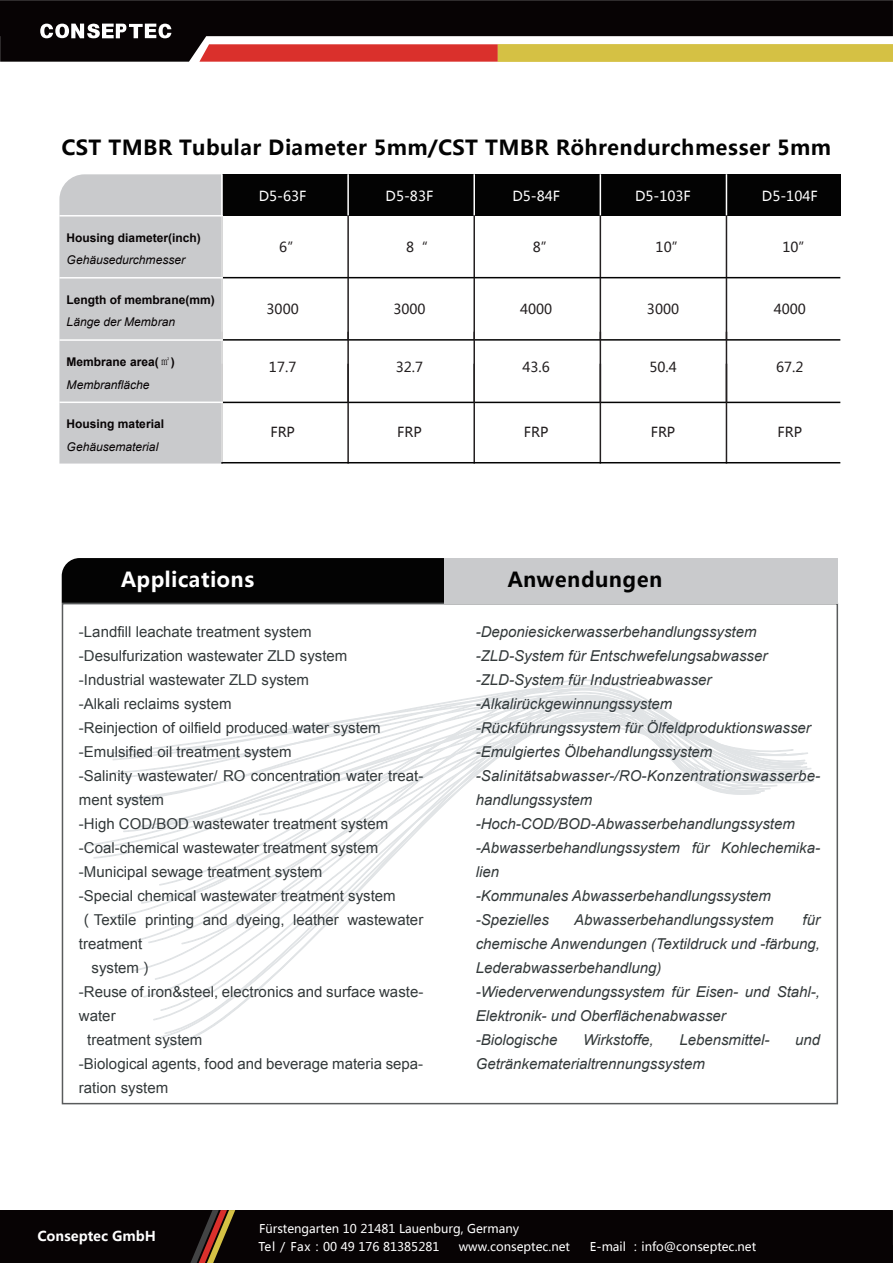
<style>
.page{position:relative;width:893px;height:1263px;background:#fff}
.page>*{position:absolute;margin:0;border:0;box-sizing:border-box;transform-origin:0 0}
.t1{font:700 20.55px "Microsoft Ya Hei";letter-spacing:.02em;color:#030303}
.t2{font:700 20.55px "Microsoft Ya Hei";letter-spacing:.02em;color:#fff}
.t3{font:italic 15px/24px "Arial";color:#33393a}
.t4{font:15px "Arial";color:#33393a}
.t5{font:13.65px "Microsoft Ya Hei";color:#231f20}
.t6{font:13.65px "Microsoft Ya Hei";color:#fff}
.t7{font:700 13.5px "Microsoft Ya Hei";color:#fff}
.t8{font:12px "Microsoft Ya Hei";color:#fff}
.t9{font:700 12px "Arial";color:#070304}
.t10{font:italic 12px "Arial";color:#070304}
.s1{font-family:"Adobe Song Std";font-weight:300}
.s2{font-family:"Microsoft Ya Hei"}
</style>
<div class="page">
<div style="left:0;top:1210px;width:892px;height:53px;background:#070304"></div>
<svg style="left:190px;top:1210px;width:703px;height:53px"></svg>
<div style="left:222px;top:174px;width:618px;height:42px;background:#030303"></div>
<hr style="left:347px;top:174px;width:2px;height:42px;background:#fff">
<hr style="left:473px;top:174px;width:2px;height:42px;background:#fff">
<hr style="left:600px;top:174px;width:1px;height:42px;background:#fff">
<hr style="left:726px;top:174px;width:1px;height:42px;background:#fff">
<hr style="left:347px;top:216px;width:2px;height:62px;background:#231f20">
<hr style="left:473px;top:216px;width:2px;height:62px;background:#231f20">
<hr style="left:600px;top:216px;width:1px;height:62px;background:#231f20">
<hr style="left:726px;top:216px;width:1px;height:62px;background:#231f20">
<hr style="left:222px;top:277px;width:618px;height:1px;background:#030303">
<hr style="left:347px;top:278px;width:2px;height:62px;background:#231f20">
<hr style="left:473px;top:278px;width:2px;height:62px;background:#231f20">
<hr style="left:600px;top:278px;width:1px;height:62px;background:#231f20">
<hr style="left:726px;top:278px;width:1px;height:62px;background:#231f20">
<hr style="left:221px;top:339px;width:619px;height:2px;background:#030303">
<hr style="left:221px;top:402px;width:619px;height:1px;background:#030303">
<hr style="left:221px;top:332px;width:2px;height:132px;background:#231f20">
<hr style="left:347px;top:332px;width:2px;height:132px;background:#231f20">
<hr style="left:473px;top:332px;width:2px;height:132px;background:#231f20">
<hr style="left:600px;top:332px;width:1px;height:132px;background:#231f20">
<hr style="left:726px;top:332px;width:1px;height:132px;background:#231f20">
<hr style="left:221px;top:462px;width:619px;height:1px;background:#030303">
<div style="left:59px;top:174px;width:162px;height:290px;background:#c9cacc"></div>
<hr style="left:59px;top:277px;width:164px;height:2px;background:#fff">
<hr style="left:59px;top:215px;width:164px;height:1px;background:#fff">
<hr style="left:59px;top:339px;width:164px;height:2px;background:#fff">
<hr style="left:59px;top:402px;width:164px;height:1px;background:#fff">
<hr style="left:221px;top:174px;width:2px;height:288px;background:#fff">
<div style="left:62px;top:558px;width:382px;height:45px;background:#030303"></div>
<div style="left:444px;top:558px;width:393px;height:46px;background:#c9cacc"></div>
<svg style="left:0;top:0;width:893px;height:62px;background:#292626"></svg>
<svg style="left:199px;top:44px;width:694px;height:18px;background:#d8873f"></svg>
<svg style="left:40px;top:24px;width:131px;height:14px"></svg>
<svg style="left:464px;top:692px;width:182px;height:7px"></svg>
<svg style="left:132px;top:945px;width:175px;height:27px"></svg>
<svg style="left:120px;top:918px;width:213px;height:27px"></svg>
<svg style="left:109px;top:859px;width:281px;height:59px"></svg>
<svg style="left:93px;top:702px;width:561px;height:157px"></svg>
<svg style="left:85px;top:707px;width:77px;height:140px"></svg>
<svg style="left:101px;top:712px;width:553px;height:137px"></svg>
<svg style="left:162px;top:706px;width:492px;height:119px"></svg>
<svg style="left:259px;top:721px;width:555px;height:95px"></svg>
<svg style="left:305px;top:704px;width:507px;height:79px"></svg>
<h1 class="t1" style="left:62px;top:133px;width:771px">CST TMBR Tubular Diameter 5mm/CST TMBR Röhrendurchmesser 5mm</h1>
<p class="t9" style="left:67px;top:229px;width:136px">Housing diameter(inch)</p>
<p class="t10" style="left:67px;top:252px;width:120px">Gehäusedurchmesser</p>
<p class="t9" style="left:67px;top:292px;width:150px">Length of membrane(mm)</p>
<p class="t10" style="left:67px;top:314px;width:110px">Länge der Membran</p>
<p class="t9" style="left:67px;top:354px;width:110px">Membrane area(<span class="s1">㎡</span>)</p>
<p class="t10" style="left:67px;top:377px;width:84px">Membranfläche</p>
<p class="t9" style="left:67px;top:416px;width:99px">Housing material</p>
<p class="t10" style="left:67px;top:439px;width:93px">Gehäusematerial</p>
<p class="t6" style="left:259px;top:187px;width:49px">D5-63F</p>
<p class="t6" style="left:386px;top:187px;width:49px">D5-83F</p>
<p class="t6" style="left:512px;top:187px;width:49px">D5-84F</p>
<p class="t6" style="left:635px;top:187px;width:57px">D5-103F</p>
<p class="t6" style="left:762px;top:187px;width:57px">D5-104F</p>
<p class="t5" style="left:279px;top:238px;width:23px">6”</p>
<p class="t5" style="left:406px;top:238px;width:23px">8“</p>
<p class="t5" style="left:533px;top:238px;width:23px">8”</p>
<p class="t5" style="left:656px;top:238px;width:31px">10”</p>
<p class="t5" style="left:782px;top:238px;width:31px">10”</p>
<p class="t5" style="left:267px;top:300px;width:34px">3000</p>
<p class="t5" style="left:393px;top:300px;width:34px">3000</p>
<p class="t5" style="left:520px;top:300px;width:34px">4000</p>
<p class="t5" style="left:647px;top:300px;width:34px">3000</p>
<p class="t5" style="left:774px;top:300px;width:34px">4000</p>
<p class="t5" style="left:269px;top:358px;width:29px">17.7</p>
<p class="t5" style="left:396px;top:358px;width:29px">32.7</p>
<p class="t5" style="left:523px;top:358px;width:29px">43.6</p>
<p class="t5" style="left:649px;top:358px;width:29px">50.4</p>
<p class="t5" style="left:776px;top:358px;width:29px">67.2</p>
<p class="t5" style="left:270px;top:423px;width:26px">FRP</p>
<p class="t5" style="left:397px;top:423px;width:26px">FRP</p>
<p class="t5" style="left:524px;top:423px;width:26px">FRP</p>
<p class="t5" style="left:651px;top:423px;width:26px">FRP</p>
<p class="t5" style="left:777px;top:423px;width:26px">FRP</p>
<h1 class="t2" style="left:121px;top:566px;width:135px">Applications</h1>
<h1 class="t1" style="left:507px;top:566px;width:157px">Anwendungen</h1>
<p class="t4" style="left:79px;top:622px;width:234px">-Landfill leachate treatment system</p>
<p class="t4" style="left:79px;top:646px;width:270px">-Desulfurization wastewater ZLD system</p>
<p class="t4" style="left:79px;top:670px;width:232px">-Industrial wastewater ZLD system</p>
<p class="t4" style="left:79px;top:694px;width:154px">-Alkali reclaims system</p>
<p class="t4" style="left:79px;top:718px;width:303px">-Reinjection of oilfield produced water system</p>
<p class="t4" style="left:79px;top:742px;width:214px">-Emulsified oil treatment system</p>
<p class="t4" style="left:79px;top:766px;width:346px">-Salinity wastewater/ RO concentration water treat-</p>
<p class="t4" style="left:79px;top:790px;width:87px">ment system</p>
<p class="t4" style="left:79px;top:814px;width:311px">-High COD/BOD wastewater treatment system</p>
<p class="t4" style="left:79px;top:838px;width:301px">-Coal-chemical wastewater treatment system</p>
<p class="t4" style="left:79px;top:862px;width:245px">-Municipal sewage treatment system</p>
<p class="t4" style="left:79px;top:886px;width:318px">-Special chemical wastewater treatment system</p>
<p class="t4" style="left:79px;top:910px;width:346px"><span class="s2">（</span>Textile printing and dyeing, leather wastewater</p>
<p class="t4" style="left:79px;top:934px;width:65px">treatment</p>
<p class="t4" style="left:91px;top:958px;width:64px">system<span class="s2">）</span></p>
<p class="t4" style="left:79px;top:982px;width:346px">-Reuse of iron&amp;steel, electronics and surface waste-</p>
<p class="t4" style="left:79px;top:1006px;width:38px">water</p>
<p class="t4" style="left:87px;top:1030px;width:117px">treatment system</p>
<p class="t4" style="left:79px;top:1054px;width:346px">-Biological agents, food and beverage materia sepa-</p>
<p class="t4" style="left:79px;top:1078px;width:91px">ration system</p>
<p class="t3" style="left:476px;top:620px;width:346px">-Deponiesickerwasserbehandlungssystem -ZLD-System für Entschwefelungsabwasser -ZLD-System für Industrieabwasser -Alkalirückgewinnungssystem -Rückführungssystem für Ölfeldproduktionswasser -Emulgiertes Ölbehandlungssystem -Salinitätsabwasser-/RO-Konzentrationswasserbe&shy;handlungssystem -Hoch-COD/BOD-Abwasserbehandlungssystem -Abwasserbehandlungssystem für Kohlechemika&shy;lien<br>-Kommunales Abwasserbehandlungssystem -Spezielles</p>
<p class="t3" style="left:476px;top:908px;width:346px;text-indent:327px">für chemische Anwendungen (Textildruck und -färbung,<br>Lederabwasserbehandlung) -Wiederverwendungssystem für Eisen- und Stahl-,<br>Elektronik- und Oberflächenabwasser<br>-Biologische</p>
<p class="t3" style="left:574px;top:908px;width:201px">Abwasserbehandlungssystem</p>
<p class="t3" style="left:583px;top:1028px;width:72px">Wirkstoffe,</p>
<p class="t3" style="left:679px;top:1028px;width:92px">Lebensmittel-</p>
<p class="t3" style="left:795px;top:1028px;width:27px">und</p>
<p class="t3" style="left:476px;top:1052px;width:231px">Getränkematerialtrennungssystem</p>
<p class="t7" style="left:38px;top:1227px;width:120px">Conseptec GmbH</p>
<p class="t8" style="left:259px;top:1220px;width:262px">Fürstengarten 10 21481 Lauenburg, Germany</p>
<p class="t8" style="left:258px;top:1239px;width:183px">Tel / Fax：00 49 176 81385281</p>
<p class="t8" style="left:459px;top:1239px;width:113px">www.conseptec.net</p>
<p class="t8" style="left:590px;top:1239px;width:168px">E-mail ：info@conseptec.net</p>
</div>
